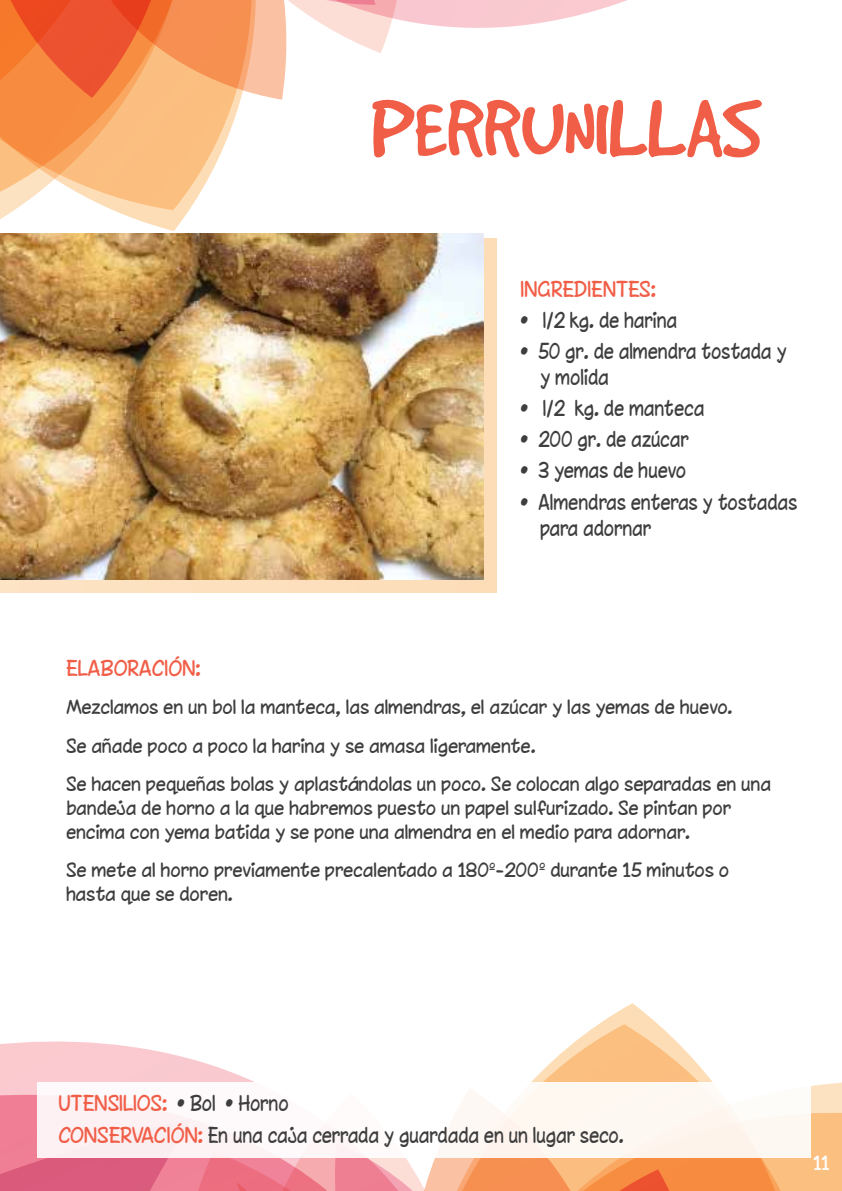
<style>
.page{position:relative;width:842px;height:1191px;background:#fff}
.page>*{position:absolute;margin:0;border:0;box-sizing:border-box;transform-origin:0 0}
.t1{font:90px "Good Dog";color:#f15e47}
.t2{font:20px/26px "Chinacat";color:#3e3e3f;scale:.9 1}
.t3{font:20px "Chinacat";color:#f15e47}
.t4{font:18px/38px "Chinacat";color:#3e3e3f}
.t5{font:18px "Chinacat";color:#fff}
.s1{color:#f15e47}
</style>
<div class="page">
<svg style="left:0;top:1041px;width:252px;height:40px"></svg>
<svg style="left:532px;top:1003px;width:180px;height:78px"></svg>
<svg style="left:0;top:1081px;width:842px;height:110px;background:#f19481"></svg>
<svg style="left:0;top:0;width:627px;height:226px"></svg>
<div style="left:38px;top:1081px;width:773px;height:76px;background:#fef8f4"></div>
<svg style="left:0;top:239px;width:496px;height:353px;background:#f8dab7"></svg>
<img style="left:0;top:233px;width:483px;height:346px">
<h1 class="t1" style="left:372px;top:82px;width:392px">PERRUNILLAS</h1>
<p class="t3" style="left:521px;top:277px;width:137px">INGREDIENTES:</p>
<p class="t2" style="left:521px;top:307px;width:176px">• I/2 kg. de harina</p>
<p class="t2" style="left:541px;top:338px;width:275px;text-indent:-20px">• 50 gr. de almendra tostada y y molida</p>
<p class="t2" style="left:521px;top:395px;width:206px">• I/2 kg. de manteca</p>
<p class="t2" style="left:521px;top:426px;width:188px">• 200 gr. de azúcar</p>
<p class="t2" style="left:521px;top:457px;width:186px">• 3 yemas de huevo</p>
<p class="t2" style="left:541px;top:488px;width:287px;text-indent:-20px">• Almendras enteras y tostadas para adornar</p>
<p class="t3" style="left:67px;top:656px;width:136px">ELABORACIÓN:</p>
<p class="t4" style="left:67px;top:688px;width:706px">Mezclamos en un bol la manteca, las almendras, el azúcar y las yemas de huevo.<br>Se añade poco a poco la harina y se amasa ligeramente.<br>Se hacen pequeñas bolas y aplastándolas un poco. Se colocan algo separadas en una</p>
<p class="t4" style="left:67px;top:795px;width:666px;line-height:24px">bandeja de horno a la que habremos puesto un papel sulfurizado. Se pintan por encima con yema batida y se pone una almendra en el medio para adornar.</p>
<p class="t4" style="left:67px;top:857px;width:664px;line-height:24px">Se mete al horno previamente precalentado a 180º-200º durante 15 minutos o hasta que se doren.</p>
<p class="t2" style="left:59px;top:1087px;width:630px;line-height:32px"><span class="s1">UTENSILIOS:</span> • Bol • Horno<br><span class="s1">CONSERVACIÓN:</span> En una caja cerrada y guardada en un lugar seco.</p>
<p class="t5" style="left:814px;top:1152px;width:18px">11</p>
</div>
